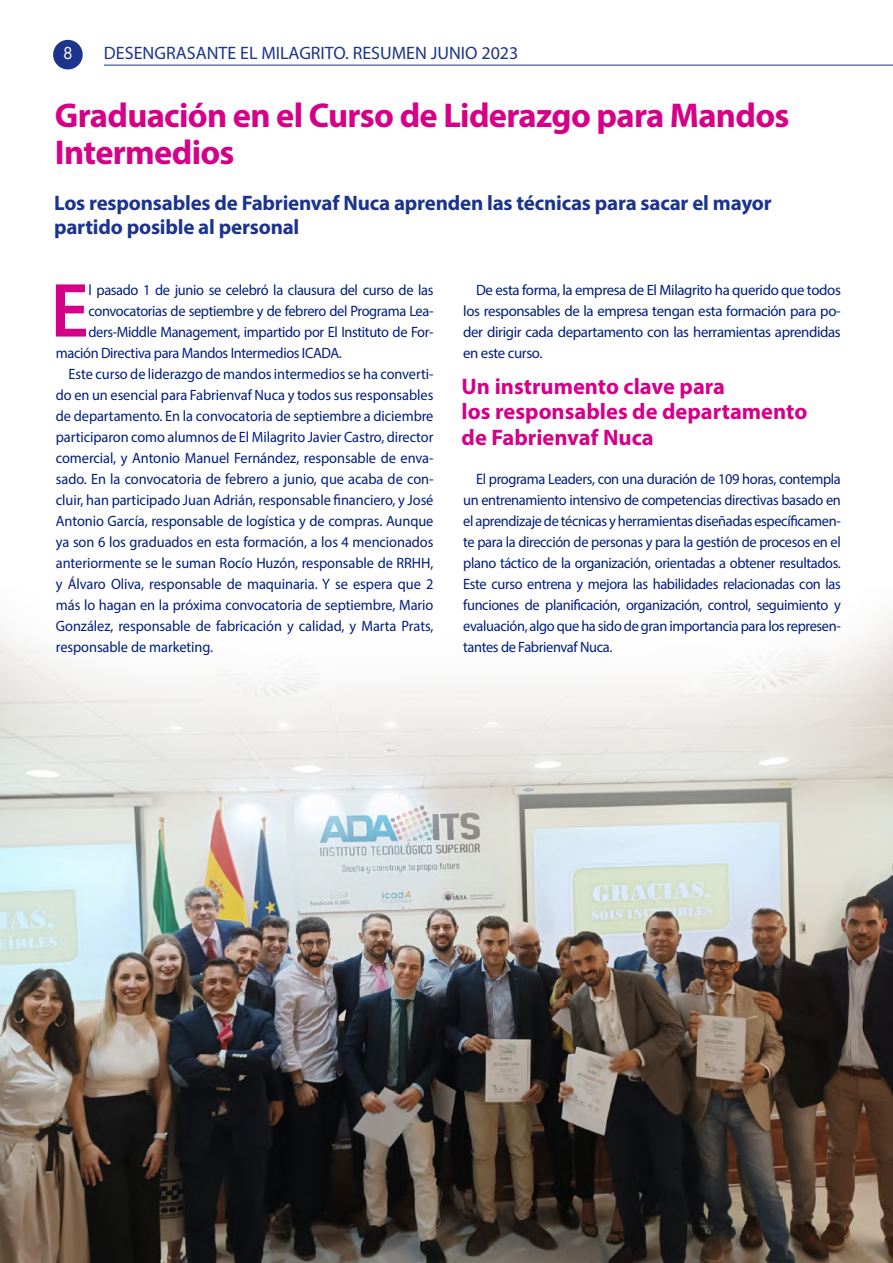
<style>
.page{position:relative;width:893px;height:1263px;background:#fff}
.page>*{position:absolute;margin:0;border:0;box-sizing:border-box;transform-origin:0 0}
.t1{font:600 77.25px "Myriad Pro";color:#d50087;scale:.96 1}
.t2{font:700 34.5px/37.5px "Myriad Pro";letter-spacing:-.02em;color:#d50087}
.t3{font:700 22.5px/25.5px "Myriad Pro";color:#d50087}
.t4{font:700 21px/24px "Myriad Pro";letter-spacing:-.01em;color:#1c348c}
.t5{font:18px "Myriad Pro";color:#1c348c}
.t6{font:18px "Futura PT";color:#fff}
.t7{font:15px/21px "Myriad Pro";letter-spacing:-.005em;color:#001d7e;text-align:justify;scale:.96 1}
.t8{font:15px "Myriad Pro";letter-spacing:-.025em;color:#001d7e;scale:.96 1}
.t9{font:15px/21px "Myriad Pro";letter-spacing:-.005em;color:#001d7e;text-align:justify}
</style>
<div class="page">
<div style="left:53px;top:40px;width:30px;height:29px;background:#1c348c;border-radius:50%"></div>
<hr style="left:104px;top:65px;width:789px;height:1px;background:#1c348c">
<img style="left:0;top:617px;width:893px;height:646px">
<p class="t6" style="left:63px;top:42px;width:12px">8</p>
<p class="t5" style="left:104px;top:42px;width:416px">DESENGRASANTE EL MILAGRITO. RESUMEN JUNIO 2023</p>
<h2 class="t2" style="left:55px;top:95px;width:736px">Graduación en el Curso de Liderazgo para Mandos<br>Intermedios</h2>
<h3 class="t4" style="left:54px;top:191px;width:719px">Los responsables de Fabrienvaf Nuca aprenden las técnicas para sacar el mayor partido posible al personal</h3>
<h1 class="t1" style="left:51px;top:261px;width:41px">E</h1>
<p class="t8" style="left:88px;top:280px;width:361px">l pasado 1 de junio se celebró la clausura del curso de las</p>
<p class="t8" style="left:88px;top:301px;width:361px">convocatorias de septiembre y de febrero del Programa Lea-</p>
<p class="t8" style="left:88px;top:322px;width:361px">ders-Middle Management, impartido por El Instituto de For-</p>
<p class="t8" style="left:56px;top:343px;width:300px">mación Directiva para Mandos Intermedios ICADA.</p>
<p class="t7" style="left:69px;top:363px;width:382px">Este curso de liderazgo de mandos intermedios se ha converti-</p>
<p class="t7" style="left:56px;top:384px;width:395px">do en un esencial para Fabrienvaf Nuca y todos sus responsables</p>
<p class="t7" style="left:56px;top:405px;width:395px">de departamento. En la convocatoria de septiembre a diciembre</p>
<p class="t7" style="left:56px;top:426px;width:395px">participaron como alumnos de El Milagrito Javier Castro, director</p>
<p class="t7" style="left:56px;top:447px;width:395px">comercial, y Antonio Manuel Fernández, responsable de enva-</p>
<p class="t7" style="left:56px;top:468px;width:395px">sado. En la convocatoria de febrero a junio, que acaba de con-</p>
<p class="t7" style="left:56px;top:489px;width:395px">cluir, han participado Juan Adrián, responsable financiero, y José</p>
<p class="t7" style="left:56px;top:510px;width:395px">Antonio García, responsable de logística y de compras. Aunque</p>
<p class="t7" style="left:56px;top:531px;width:395px">ya son 6 los graduados en esta formación, a los 4 mencionados</p>
<p class="t7" style="left:56px;top:552px;width:395px">anteriormente se le suman Rocío Huzón, responsable de RRHH,</p>
<p class="t7" style="left:56px;top:573px;width:395px">y Álvaro Oliva, responsable de maquinaria. Y se espera que 2</p>
<p class="t7" style="left:56px;top:594px;width:395px">más lo hagan en la próxima convocatoria de septiembre, Mario</p>
<p class="t7" style="left:56px;top:615px;width:395px">González, responsable de fabricación y calidad, y Marta Prats,</p>
<p class="t7" style="left:56px;top:636px;width:165px">responsable de marketing.</p>
<p class="t9" style="left:463px;top:279px;width:379px;text-indent:13px">De esta forma, la empresa de El Milagrito ha querido que todos los responsables de la empresa tengan esta formación para po&shy;der dirigir cada departamento con las herramientas aprendidas en este curso.</p>
<h3 class="t3" style="left:462px;top:373px;width:347px">Un instrumento clave para<br>los responsables de departamento de Fabrienvaf Nuca</h3>
<p class="t7" style="left:463px;top:468px;width:395px;text-indent:13px">El programa Leaders, con una duración de 109 horas, contempla un entrenamiento intensivo de competencias directivas basado en el aprendizaje de técnicas y herramientas diseñadas específicamen&shy;te para la dirección de personas y para la gestión de procesos en el plano táctico de la organización, orientadas a obtener resultados.<br>Este curso entrena y mejora las habilidades relacionadas con las funciones de planificación, organización, control, seguimiento y evaluación, algo que ha sido de gran importancia para los represen&shy;tantes de Fabrienvaf Nuca.</p>
</div>
